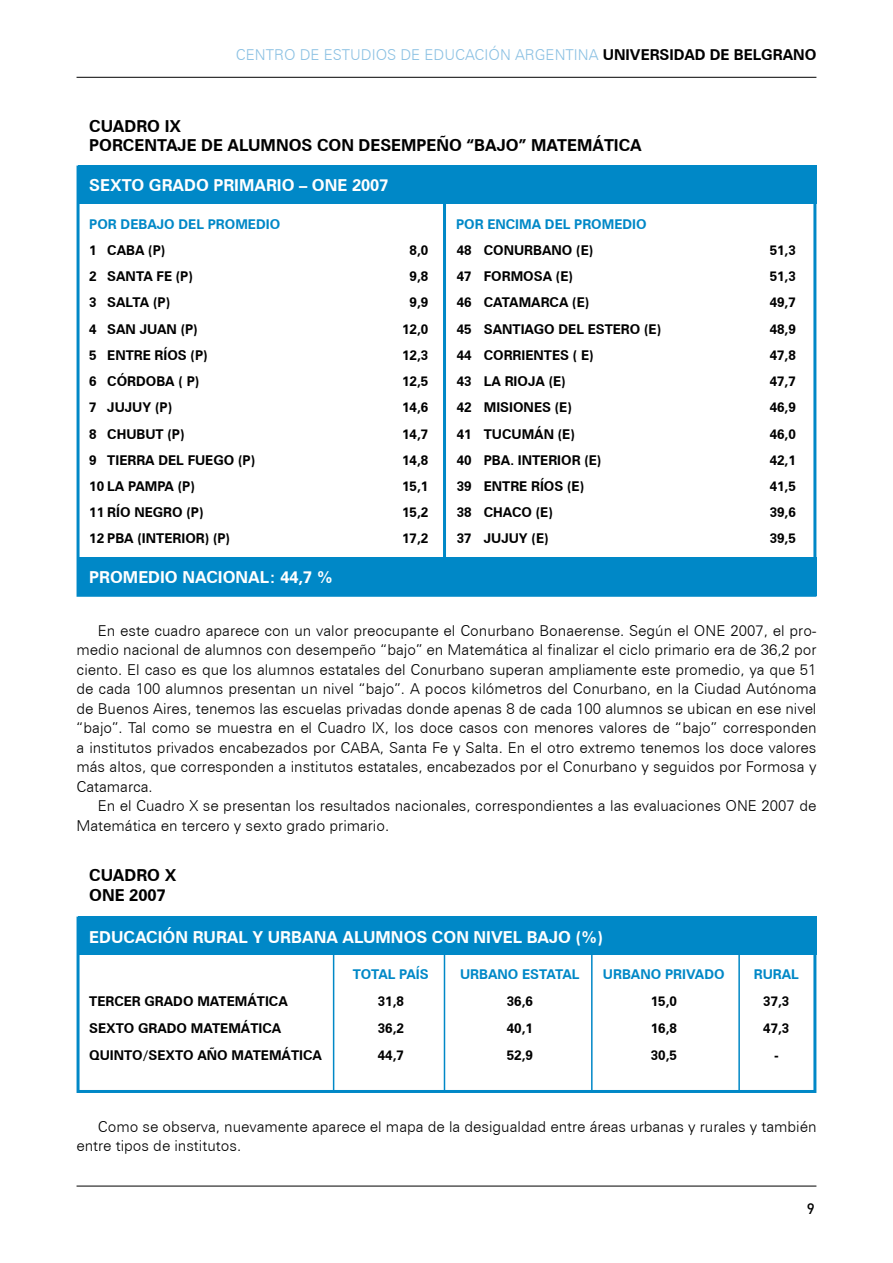
<style>
.page{position:relative;width:893px;height:1263px;background:#fff}
.page>*{position:absolute;margin:0;border:0;box-sizing:border-box;transform-origin:0 0}
.t1{font:700 16.5px "Zurich BT";color:#fff}
.t2{font:700 16.5px/19.8px "Zurich BT";color:#000}
.t3{font:300 15px/19.5px "Zurich BT";color:#000}
.t4{font:300 15px "Zurich BT";color:#8bc1e3}
.t5{font:500 15px "DIN Pro";color:#000}
.t6{font:700 13.5px "Zurich BT";color:#000}
.t7{font:700 13.5px "Zurich BT";color:#0088c7}
.t8{font:700 13.5px "Zurich BT";letter-spacing:-.02em;color:#0088c7}
.s1{font-weight:700;color:#000}
</style>
<div class="page">
<hr style="left:77px;top:77px;width:739px;height:1px;background:#000">
<hr style="left:77px;top:1186px;width:739px;height:1px;background:#000">
<div style="left:78px;top:166px;width:738px;height:38px;background:#0088c7"></div>
<div style="left:78px;top:557px;width:738px;height:39px;background:#0088c7"></div>
<div style="left:77px;top:166px;width:739px;height:431px;border:3px solid #0088c7"></div>
<hr style="left:443px;top:201px;width:3px;height:367px;background:#0088c7">
<div style="left:78px;top:916px;width:738px;height:39px;background:#0088c7"></div>
<div style="left:77px;top:916px;width:739px;height:177px;border:3px solid #0088c7"></div>
<hr style="left:333px;top:952px;width:1px;height:138px;background:#0088c7">
<hr style="left:444px;top:952px;width:1px;height:138px;background:#0088c7">
<hr style="left:591px;top:952px;width:2px;height:138px;background:#0088c7">
<hr style="left:738px;top:952px;width:2px;height:138px;background:#0088c7">
<p class="t4" style="left:236px;top:45px;width:582px">CENTRO DE ESTUDIOS DE EDUCACIÓN ARGENTINA <span class="s1">UNIVERSIDAD DE BELGRANO</span></p>
<p class="t2" style="left:89px;top:116px;width:48px">CUADRO</p>
<p class="t2" style="left:89px;top:116px;width:554px;text-indent:75px">IX<br>PORCENTAJE DE ALUMNOS CON DESEMPEÑO “BAJO” MATEMÁTICA</p>
<p class="t1" style="left:89px;top:175px;width:301px">SEXTO GRADO PRIMARIO – ONE 2007</p>
<p class="t7" style="left:89px;top:215px;width:192px">POR DEBAJO DEL PROMEDIO</p>
<p class="t7" style="left:456px;top:215px;width:192px">POR ENCIMA DEL PROMEDIO</p>
<p class="t6" style="left:89px;top:242px;width:78px">1 CABA (P)</p>
<p class="t6" style="left:410px;top:242px;width:20px">8,0</p>
<p class="t6" style="left:457px;top:242px;width:138px">48 CONURBANO (E)</p>
<p class="t6" style="left:770px;top:242px;width:28px">51,3</p>
<p class="t6" style="left:89px;top:268px;width:105px">2 SANTA FE (P)</p>
<p class="t6" style="left:410px;top:268px;width:20px">9,8</p>
<p class="t6" style="left:457px;top:268px;width:118px">47 FORMOSA (E)</p>
<p class="t6" style="left:770px;top:268px;width:28px">51,3</p>
<p class="t6" style="left:89px;top:294px;width:82px">3 SALTA (P)</p>
<p class="t6" style="left:410px;top:294px;width:20px">9,9</p>
<p class="t6" style="left:457px;top:294px;width:134px">46 CATAMARCA (E)</p>
<p class="t6" style="left:770px;top:294px;width:28px">49,7</p>
<p class="t6" style="left:89px;top:320px;width:110px">4 SAN JUAN (P)</p>
<p class="t6" style="left:402px;top:320px;width:28px">12,0</p>
<p class="t6" style="left:457px;top:320px;width:206px">45 SANTIAGO DEL ESTERO (E)</p>
<p class="t6" style="left:770px;top:320px;width:28px">48,9</p>
<p class="t6" style="left:89px;top:347px;width:120px">5 ENTRE RÍOS (P)</p>
<p class="t6" style="left:402px;top:347px;width:28px">12,3</p>
<p class="t6" style="left:457px;top:347px;width:138px">44 CORRIENTES ( E)</p>
<p class="t6" style="left:770px;top:347px;width:28px">47,8</p>
<p class="t6" style="left:89px;top:373px;width:112px">6 CÓRDOBA ( P)</p>
<p class="t6" style="left:402px;top:373px;width:28px">12,5</p>
<p class="t6" style="left:457px;top:373px;width:26px">43 LA</p>
<p class="t6" style="left:505px;top:373px;width:63px">RIOJA (E)</p>
<p class="t6" style="left:770px;top:373px;width:28px">47,7</p>
<p class="t6" style="left:89px;top:399px;width:84px">7 JUJUY (P)</p>
<p class="t6" style="left:402px;top:399px;width:28px">14,6</p>
<p class="t6" style="left:457px;top:399px;width:116px">42 MISIONES (E)</p>
<p class="t6" style="left:770px;top:399px;width:28px">46,9</p>
<p class="t6" style="left:89px;top:425px;width:97px">8 CHUBUT (P)</p>
<p class="t6" style="left:402px;top:425px;width:28px">14,7</p>
<p class="t6" style="left:457px;top:425px;width:120px">41 TUCUMÁN (E)</p>
<p class="t6" style="left:770px;top:425px;width:28px">46,0</p>
<p class="t6" style="left:89px;top:452px;width:167px">9 TIERRA DEL FUEGO (P)</p>
<p class="t6" style="left:402px;top:452px;width:28px">14,8</p>
<p class="t6" style="left:457px;top:452px;width:146px">40 PBA. INTERIOR (E)</p>
<p class="t6" style="left:770px;top:452px;width:28px">42,1</p>
<p class="t6" style="left:89px;top:478px;width:23px">10 LA</p>
<p class="t6" style="left:128px;top:478px;width:68px">PAMPA (P)</p>
<p class="t6" style="left:402px;top:478px;width:28px">15,1</p>
<p class="t6" style="left:457px;top:478px;width:129px">39 ENTRE RÍOS (E)</p>
<p class="t6" style="left:770px;top:478px;width:28px">41,5</p>
<p class="t6" style="left:89px;top:504px;width:116px">11 RÍO NEGRO (P)</p>
<p class="t6" style="left:402px;top:504px;width:28px">15,2</p>
<p class="t6" style="left:457px;top:504px;width:97px">38 CHACO (E)</p>
<p class="t6" style="left:770px;top:504px;width:28px">39,6</p>
<p class="t6" style="left:89px;top:530px;width:142px">12 PBA (INTERIOR) (P)</p>
<p class="t6" style="left:402px;top:530px;width:28px">17,2</p>
<p class="t6" style="left:457px;top:530px;width:93px">37 JUJUY (E)</p>
<p class="t6" style="left:770px;top:530px;width:28px">39,5</p>
<p class="t1" style="left:89px;top:567px;width:245px">PROMEDIO NACIONAL : 44,7 %</p>
<p class="t3" style="left:77px;top:621px;width:741px;text-align:justify;text-indent:21px">En este cuadro aparece con un valor preocupante el Conurbano Bonaerense. Según el ONE 2007, el pro&shy;medio nacional de alumnos con desempeño “bajo” en Matemática al finalizar el ciclo primario era de 36,2 por ciento. El caso es que los alumnos estatales del Conurbano superan ampliamente este promedio, ya que 51 de cada 100 alumnos presentan un nivel “bajo”. A pocos kilómetros del Conurbano, en la Ciudad Autónoma de Buenos Aires, tenemos las escuelas privadas donde apenas 8 de cada 100 alumnos se ubican en ese nivel “bajo”. Tal como se muestra en el Cuadro IX, los doce casos con menores valores de “bajo” corresponden a institutos privados encabezados por CABA, Santa Fe y Salta. En el otro extremo tenemos los doce valores más altos, que corresponden a institutos estatales, encabezados por el Conurbano y seguidos por Formosa y Catamarca.</p>
<p class="t3" style="left:77px;top:796px;width:741px;text-indent:21px">En el Cuadro X se presentan los resultados nacionales, correspondientes a las evaluaciones ONE 2007 de<br>Matemática en tercero y sexto grado primario.</p>
<p class="t2" style="left:89px;top:865px;width:89px">CUADRO X<br>ONE 2007</p>
<p class="t1" style="left:89px;top:927px;width:515px">EDUCACIÓN RURAL Y URBANA ALUMNOS CON NIVEL BAJO (%)</p>
<p class="t8" style="left:353px;top:966px;width:77px">TOTAL PAÍS</p>
<p class="t7" style="left:460px;top:966px;width:110px">URBANO ESTATAL</p>
<p class="t7" style="left:603px;top:966px;width:118px">URBANO PRIVADO</p>
<p class="t7" style="left:754px;top:966px;width:38px">RURAL</p>
<p class="t6" style="left:89px;top:993px;width:195px">TERCER GRADO MATEMÁTICA</p>
<p class="t6" style="left:378px;top:993px;width:28px">31,8</p>
<p class="t6" style="left:507px;top:993px;width:28px">36,6</p>
<p class="t6" style="left:651px;top:993px;width:28px">15,0</p>
<p class="t6" style="left:763px;top:993px;width:28px">37,3</p>
<p class="t6" style="left:89px;top:1020px;width:189px">SEXTO GRADO MATEMÁTICA</p>
<p class="t6" style="left:378px;top:1020px;width:28px">36,2</p>
<p class="t6" style="left:507px;top:1020px;width:28px">40,1</p>
<p class="t6" style="left:651px;top:1020px;width:28px">16,8</p>
<p class="t6" style="left:763px;top:1020px;width:28px">47,3</p>
<p class="t6" style="left:89px;top:1047px;width:230px">QUINTO/SEXTO AÑO MATEMÁTICA</p>
<p class="t6" style="left:378px;top:1047px;width:28px">44,7</p>
<p class="t6" style="left:507px;top:1047px;width:28px">52,9</p>
<p class="t6" style="left:651px;top:1047px;width:28px">30,5</p>
<p class="t6" style="left:774px;top:1047px;width:6px">-</p>
<p class="t3" style="left:77px;top:1117px;width:741px;text-indent:21px">Como se observa, nuevamente aparece el mapa de la desigualdad entre áreas urbanas y rurales y también entre tipos de institutos.</p>
<p class="t5" style="left:807px;top:1198px;width:9px">9</p>
</div>
